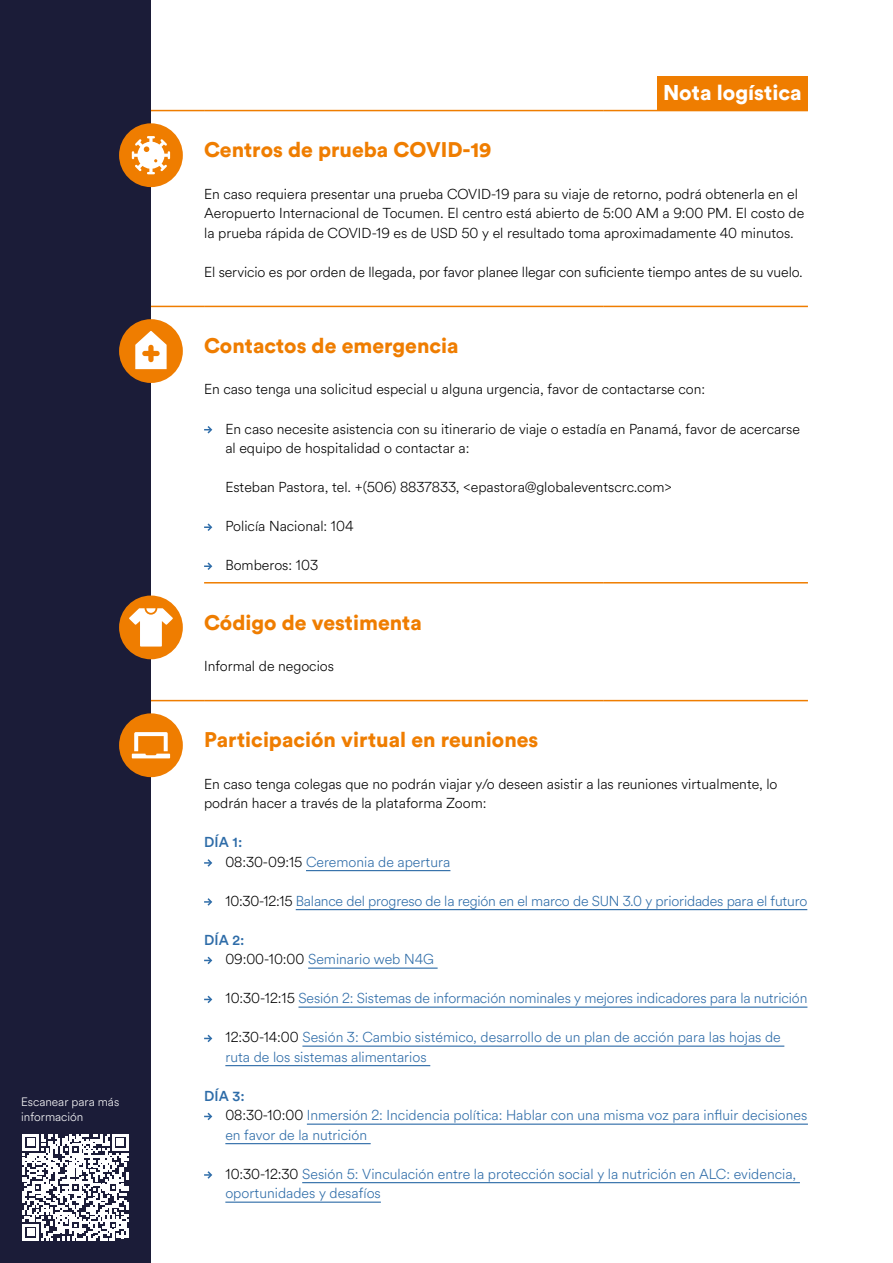
<style>
.page{position:relative;width:893px;height:1263px;background:#fff}
.page>*{position:absolute;margin:0;border:0;box-sizing:border-box;transform-origin:0 0}
.t1{font:900 21.15px "Circular Std";color:#fff}
.t2{font:900 21px "Circular Std";color:#ef7d00}
.t3{font:300 14.25px/19.5px "Circular Std";color:#000}
.t4{font:300 14.25px/19.5px "Circular Std";color:#2e6ca8}
.t5{font:300 12px/15px "Circular Std";color:#fff}
.s1{font-weight:500}
.s2{color:#000}
</style>
<div class="page">
<div style="left:0;top:0;width:151px;height:1263px;background:#1b1c38"></div>
<hr style="left:204px;top:110px;width:400px;height:1px;background:#ef7d00">
<hr style="left:604px;top:110px;width:204px;height:1px;background:#ef7d00">
<hr style="left:204px;top:306px;width:400px;height:1px;background:#ef7d00">
<hr style="left:604px;top:306px;width:204px;height:1px;background:#ef7d00">
<hr style="left:204px;top:582px;width:400px;height:1px;background:#ef7d00">
<hr style="left:604px;top:582px;width:204px;height:1px;background:#ef7d00">
<hr style="left:204px;top:700px;width:400px;height:1px;background:#ef7d00">
<hr style="left:604px;top:700px;width:204px;height:1px;background:#ef7d00">
<hr style="left:151px;top:110px;width:53px;height:1px;background:#ef7d00">
<hr style="left:151px;top:306px;width:53px;height:1px;background:#ef7d00">
<hr style="left:151px;top:700px;width:53px;height:1px;background:#ef7d00">
<div style="left:119px;top:123px;width:64px;height:64px;background:#ef7d00;border-radius:50%"></div>
<svg style="left:132px;top:136px;width:38px;height:38px"></svg>
<div style="left:119px;top:319px;width:64px;height:64px;background:#ef7d00;border-radius:50%"></div>
<svg style="left:135px;top:331px;width:32px;height:38px"></svg>
<svg style="left:204px;top:426px;width:9px;height:8px"></svg>
<svg style="left:204px;top:523px;width:9px;height:8px"></svg>
<svg style="left:204px;top:562px;width:9px;height:8px"></svg>
<div style="left:119px;top:595px;width:64px;height:64px;background:#ef7d00;border-radius:50%"></div>
<svg style="left:129px;top:608px;width:44px;height:38px"></svg>
<div style="left:119px;top:713px;width:64px;height:64px;background:#ef7d00;border-radius:50%"></div>
<svg style="left:132px;top:732px;width:38px;height:26px"></svg>
<hr style="left:306px;top:870px;width:144px;height:1px;background:#2e6ca8">
<hr style="left:296px;top:909px;width:511px;height:1px;background:#2e6ca8">
<hr style="left:308px;top:967px;width:130px;height:2px;background:#2e6ca8">
<hr style="left:298px;top:1006px;width:509px;height:2px;background:#2e6ca8">
<hr style="left:302px;top:1045px;width:482px;height:2px;background:#2e6ca8">
<hr style="left:225px;top:1065px;width:205px;height:1px;background:#2e6ca8">
<hr style="left:307px;top:1123px;width:501px;height:2px;background:#2e6ca8">
<hr style="left:225px;top:1143px;width:146px;height:1px;background:#2e6ca8">
<hr style="left:302px;top:1182px;width:498px;height:1px;background:#2e6ca8">
<hr style="left:225px;top:1201px;width:156px;height:2px;background:#2e6ca8">
<svg style="left:204px;top:859px;width:9px;height:8px"></svg>
<svg style="left:204px;top:898px;width:9px;height:8px"></svg>
<svg style="left:204px;top:956px;width:9px;height:8px"></svg>
<svg style="left:204px;top:995px;width:9px;height:8px"></svg>
<svg style="left:204px;top:1034px;width:9px;height:9px"></svg>
<svg style="left:204px;top:1112px;width:9px;height:9px"></svg>
<svg style="left:204px;top:1171px;width:9px;height:8px"></svg>
<div style="left:657px;top:77px;width:151px;height:34px;background:#ef7d00"></div>
<svg style="left:22px;top:1134px;width:107px;height:106px"></svg>
<p class="t5" style="left:21px;top:1094px;width:100px">Escanear para más información</p>
<h1 class="t1" style="left:663px;top:78px;width:140px">Nota logística</h1>
<h2 class="t2" style="left:204px;top:136px;width:289px">Centros de prueba COVID-19</h2>
<p class="t3" style="left:204px;top:183px;width:602px">En caso requiera presentar una prueba COVID-19 para su viaje de retorno, podrá obtenerla en el<br>Aeropuerto Internacional de Tocumen. El centro está abierto de 5:00 AM a 9:00 PM. El costo de la prueba rápida de COVID-19 es de USD 50 y el resultado toma aproximadamente 40 minutos.</p>
<p class="t3" style="left:204px;top:261px;width:600px">El servicio es por orden de llegada, por favor planee llegar con suficiente tiempo antes de su vuelo.</p>
<h2 class="t2" style="left:204px;top:332px;width:256px">Contactos de emergencia</h2>
<p class="t3" style="left:204px;top:379px;width:502px">En caso tenga una solicitud especial u alguna urgencia, favor de contactarse con:</p>
<p class="t3" style="left:225px;top:418px;width:576px">En caso necesite asistencia con su itinerario de viaje o estadía en Panamá, favor de acercarse al equipo de hospitalidad o contactar a:</p>
<p class="t3" style="left:225px;top:477px;width:448px">Esteban Pastora, tel. +(506) 8837833, &lt;epastora@globaleventscrc.com&gt;</p>
<p class="t3" style="left:225px;top:516px;width:130px">Policía Nacional: 104</p>
<p class="t3" style="left:225px;top:555px;width:94px">Bomberos: 103</p>
<h2 class="t2" style="left:204px;top:608px;width:219px">Código de vestimenta</h2>
<p class="t3" style="left:204px;top:655px;width:132px">Informal de negocios</p>
<h2 class="t2" style="left:204px;top:726px;width:336px">Participación virtual en reuniones</h2>
<p class="t3" style="left:204px;top:773px;width:575px">En caso tenga colegas que no podrán viajar y/o deseen asistir a las reuniones virtualmente, lo podrán hacer a través de la plataforma Zoom:</p>
<p class="t4" style="left:225px;top:832px;width:227px;text-indent:-21px"><span class="s1">DÍA 1:<br></span><span class="s2">08:30-09:15</span> Ceremonia de apertura</p>
<p class="t4" style="left:225px;top:890px;width:583px"><span class="s2">10:30-12:15</span> Balance del progreso de la región en el marco de SUN 3.0 y prioridades para el futuro</p>
<p class="t4" style="left:225px;top:929px;width:210px;text-indent:-21px"><span class="s1">DÍA 2:<br></span><span class="s2">09:00-10:00</span> Seminario web N4G</p>
<p class="t4" style="left:225px;top:988px;width:584px"><span class="s2">10:30-12:15</span> Sesión 2: Sistemas de información nominales y mejores indicadores para la nutrición</p>
<p class="t4" style="left:225px;top:1027px;width:557px"><span class="s2">12:30-14:00</span> Sesión 3: Cambio sistémico, desarrollo de un plan de acción para las hojas de ruta de los sistemas alimentarios</p>
<p class="t4" style="left:225px;top:1085px;width:583px;text-indent:-21px"><span class="s1">DÍA 3:<br></span><span class="s2">08:30-10:00</span> Inmersión 2: Incidencia política: Hablar con una misma voz para influir decisiones en favor de la nutrición</p>
<p class="t4" style="left:225px;top:1163px;width:572px"><span class="s2">10:30-12:30</span> Sesión 5: Vinculación entre la protección social y la nutrición en ALC: evidencia, oportunidades y desafíos</p>
</div>
